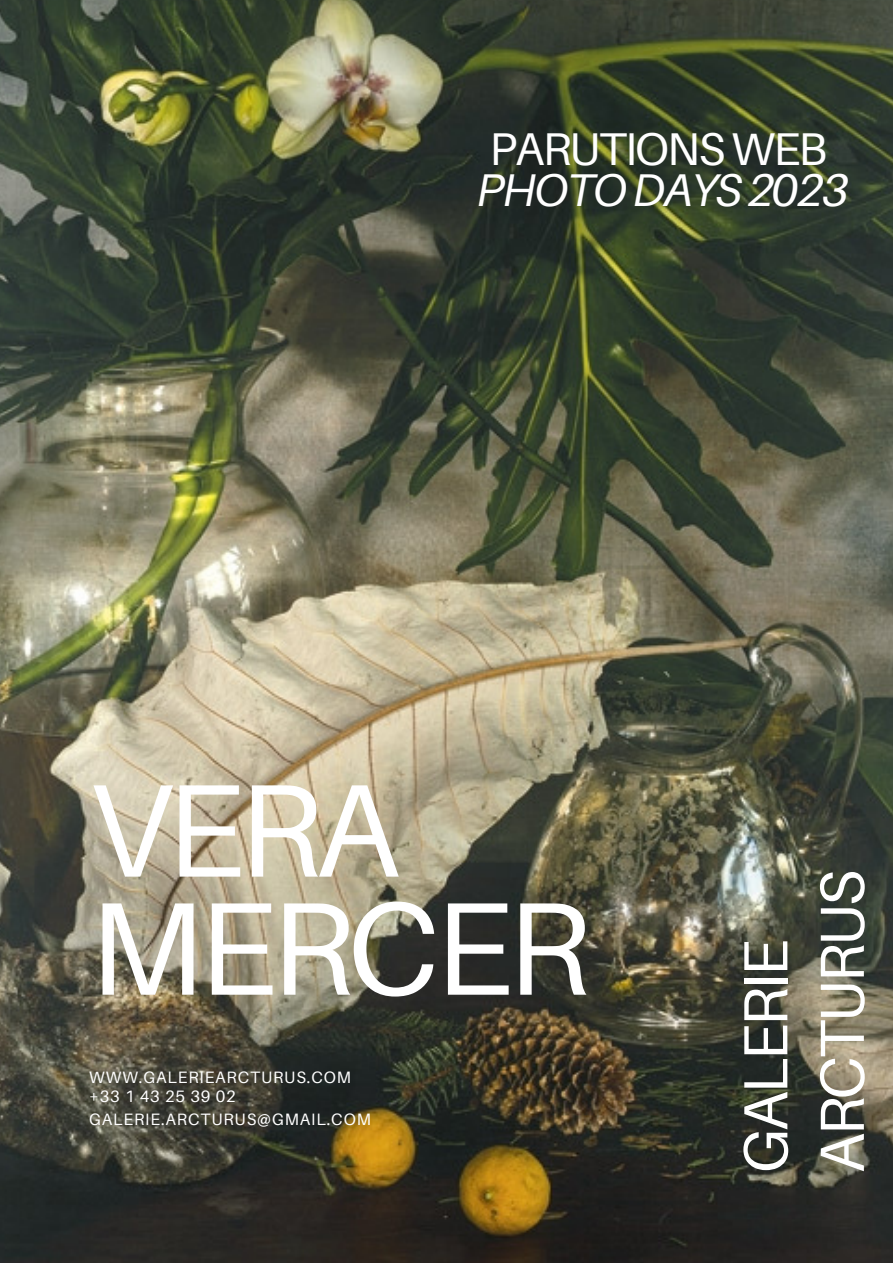
<style>
.page{position:relative;width:893px;height:1264px;background:#fff}
.page>*{position:absolute;margin:0;border:0;box-sizing:border-box;transform-origin:0 0}
.t1{font:132.15px/118.1px "Aileron";letter-spacing:-.04em;color:#fff}
.t2{font:62.4px/76.5px "Aileron";letter-spacing:-.04em;color:#fff}
.t3{font:italic 45.9px "Aileron";letter-spacing:-.04em;color:#fff}
.t4{font:45.9px "Aileron";letter-spacing:-.04em;color:#fff}
.t5{font:16.5px "Aileron";letter-spacing:.055em;color:#fff}
</style>
<div class="page">
<img style="left:0;top:0;width:892px;height:1262px">
<p class="t4" style="left:489px;top:120px;width:339px">PARUTIONS WEB</p>
<p class="t3" style="left:476px;top:161px;width:373px">PHOTO DAYS 2023</p>
<p class="t1" style="left:89px;top:768px;width:501px">VERA<br>MERCER</p>
<p class="t5" style="left:89px;top:1067px;width:263px">WWW.GALERIEARCTURUS.COM</p>
<p class="t5" style="left:89px;top:1086px;width:148px">+33 1 43 25 39 02</p>
<p class="t5" style="left:89px;top:1108px;width:283px">GALERIE.ARCTURUS@GMAIL.COM</p>
<p class="t2" style="left:726px;top:1173px;width:304px;rotate:-90deg">GALERIE<br>ARCTURUS</p>
</div>
